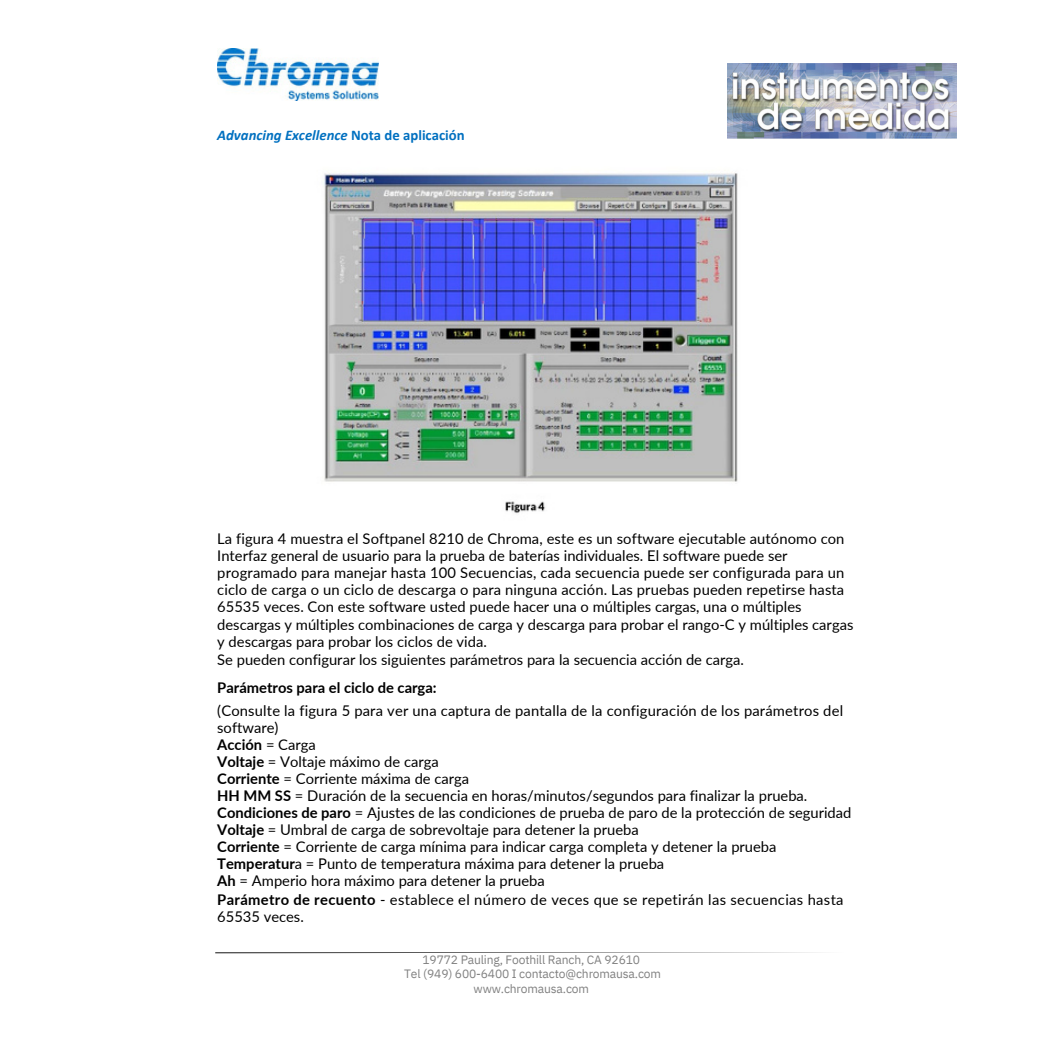
<style>
.page{position:relative;width:1062px;height:1062px;background:#fff}
.page>*{position:absolute;margin:0;border:0;box-sizing:border-box;transform-origin:0 0}
.t1{font:14.75px "Lato";color:#000}
.t2{font:14.75px "Lato";letter-spacing:.025em;color:#000}
.t3{font:700 14.75px "Lato";color:#000}
.t4{font:italic 700 14.75px "Calibri";color:#0070c0}
.t5{font:12px/14px "IBM Plex Sans";letter-spacing:-.015em;color:#808080;text-align:center}
.s1{font-style:normal}
.s2{font-weight:400}
.s3{font-weight:700}
</style>
<div class="page">
<svg style="left:215px;top:952px;width:603px;height:1px"></svg>
<img style="left:217px;top:48px;width:161px;height:53px">
<img style="left:323px;top:172px;width:415px;height:342px">
<img style="left:727px;top:63px;width:229px;height:75px">
<p class="t4" style="left:217px;top:128px;width:249px">Advancing Excellence <span class="s1">Nota de aplicación</span></p>
<p class="t1" style="left:217px;top:529px;width:628px">La figura 4 muestra el Softpanel 8210 de Chroma, este es un software ejecutable autónomo con</p>
<p class="t1" style="left:217px;top:546px;width:571px">Interfaz general de usuario para la prueba de baterías individuales. El software puede ser</p>
<p class="t1" style="left:217px;top:563px;width:628px">programado para manejar hasta 100 Secuencias, cada secuencia puede ser configurada para un</p>
<p class="t1" style="left:217px;top:580px;width:628px">ciclo de carga o un ciclo de descarga o para ninguna acción. Las pruebas pueden repetirse hasta</p>
<p class="t1" style="left:217px;top:597px;width:585px">65535 veces. Con este software usted puede hacer una o múltiples cargas, una o múltiples</p>
<p class="t1" style="left:217px;top:615px;width:637px">descargas y múltiples combinaciones de carga y descarga para probar el rango-C y múltiples cargas</p>
<p class="t1" style="left:217px;top:632px;width:271px">y descargas para probar los ciclos de vida.</p>
<p class="t1" style="left:217px;top:650px;width:528px">Se pueden configurar los siguientes parámetros para la secuencia acción de carga.</p>
<p class="t3" style="left:217px;top:678px;width:221px">Parámetros para el ciclo de carga:</p>
<p class="t1" style="left:217px;top:700px;width:627px">(Consulte la figura 5 para ver una captura de pantalla de la configuración de los parámetros del</p>
<p class="t1" style="left:217px;top:718px;width:63px">software)</p>
<p class="t3" style="left:217px;top:735px;width:100px">Acción <span class="s2">= Carga</span></p>
<p class="t1" style="left:217px;top:752px;width:223px"><span class="s3">Voltaje</span> = Voltaje máximo de carga</p>
<p class="t1" style="left:217px;top:769px;width:253px"><span class="s3">Corriente</span> = Corriente máxima de carga</p>
<p class="t1" style="left:217px;top:786px;width:591px"><span class="s3">HH MM SS</span> = Duración de la secuencia en horas/minutos/segundos para finalizar la prueba.</p>
<p class="t1" style="left:217px;top:803px;width:635px"><span class="s3">Condiciones de paro</span> = Ajustes de las condiciones de prueba de paro de la protección de seguridad</p>
<p class="t1" style="left:217px;top:820px;width:423px"><span class="s3">Voltaje</span> = Umbral de carga de sobrevoltaje para detener la prueba</p>
<p class="t1" style="left:217px;top:837px;width:560px"><span class="s3">Corriente</span> = Corriente de carga mínima para indicar carga completa y detener la prueba</p>
<p class="t1" style="left:217px;top:854px;width:448px"><span class="s3">Temperatur</span>a = Punto de temperatura máxima para detener la prueba</p>
<p class="t1" style="left:217px;top:871px;width:329px"><span class="s3">Ah</span> = Amperio hora máximo para detener la prueba</p>
<p class="t2" style="left:217px;top:889px;width:627px"><span class="s3">Parámetro de recuento</span> - establece el número de veces que se repetirán las secuencias hasta</p>
<p class="t1" style="left:217px;top:906px;width:88px">65535 veces.</p>
<p class="t5" style="left:422px;top:952px;width:219px">19772 Pauling, Foothill Ranch, CA 92610</p>
<p class="t5" style="left:404px;top:966px;width:258px">Tel (949) 600-6400 I contacto@chromausa.com www.chromausa.com</p>
</div>
